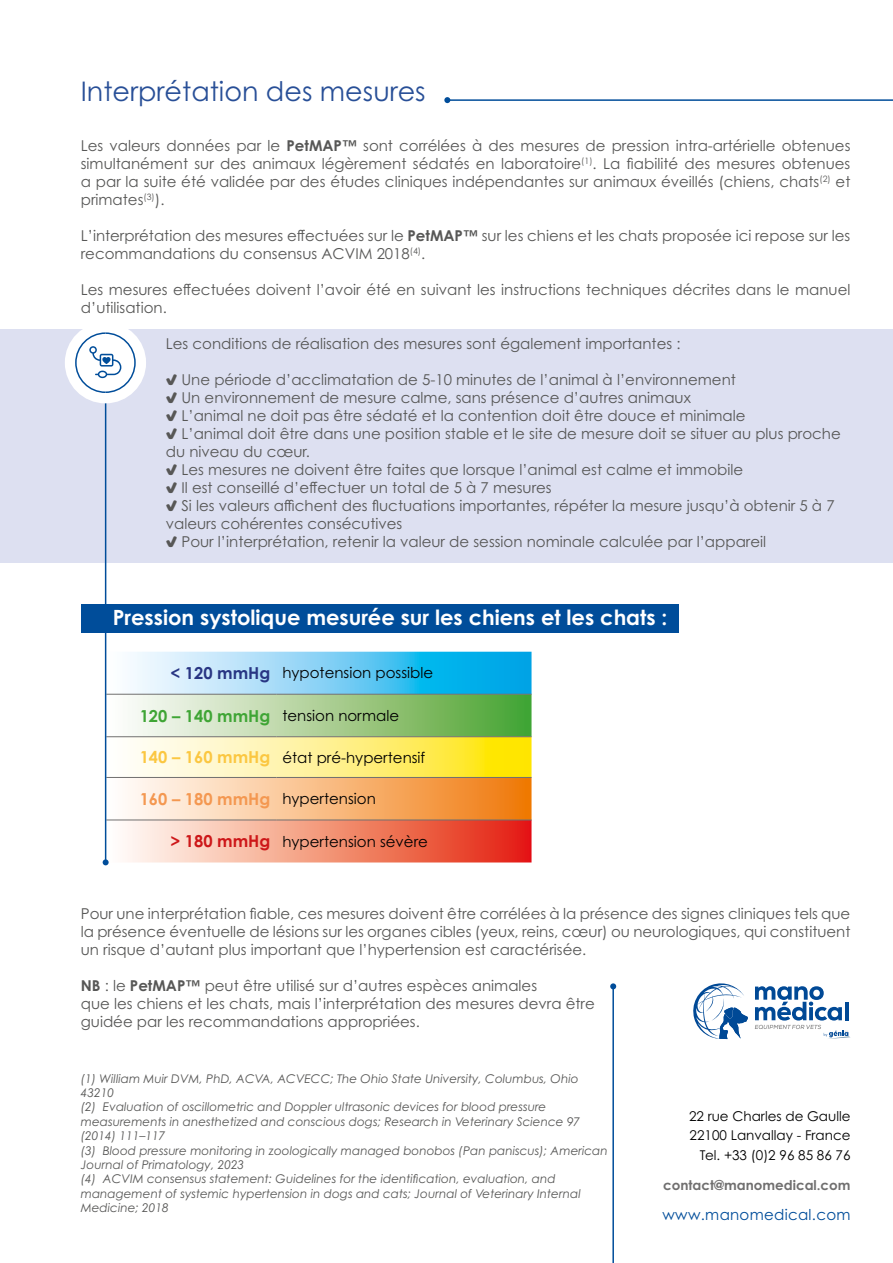
<style>
.page{position:relative;width:893px;height:1263px;background:#fff}
.page>*{position:absolute;margin:0;border:0;box-sizing:border-box;transform-origin:0 0}
.t1{font:27px "Century Gothic Pro";color:#284f97}
.accroche{font:700 21px "Century Gothic Pro";color:#fff}
.paragraphe{font:700 16.5px "Century Gothic Pro";color:#3fa535}
.paragraphe-2{font:700 16.5px "Century Gothic Pro";color:#fbc741}
.paragraphe-3{font:700 16.5px "Century Gothic Pro";color:#f49851}
.paragraphe-4{font:700 16.5px "Century Gothic Pro";color:#283583}
.paragraphe-5{font:700 16.5px "Century Gothic Pro";color:#cd1719}
.paragraphe-6{font:15px/18px "Century Gothic Pro";color:#575756}
.paragraphe-7{font:15px "Century Gothic Pro";color:#000}
.t2{font:15px "Century Gothic Pro";letter-spacing:.02em;color:#004d9a}
.t3{font:13.5px "Century Gothic Pro";color:#000}
.t4{font:700 13.5px "Century Gothic Pro";color:#706f6f}
.paragraphe-8{font:italic 12px/14.4px "Century Gothic Pro";color:#575756}
.s1{font-weight:700}
.s2{font-family:"Coiny"}
</style>
<div class="page">
<svg style="left:693px;top:983px;width:55px;height:56px"></svg>
<svg style="left:755px;top:986px;width:96px;height:53px"></svg>
<hr style="left:612px;top:986px;width:2px;height:277px;background:#004d9a">
<svg style="left:610px;top:983px;width:6px;height:6px"></svg>
<div style="left:0;top:329px;width:893px;height:234px;background:#dde0f1"></div>
<hr style="left:447px;top:99px;width:446px;height:2px;background:#004d9a">
<svg style="left:444px;top:97px;width:6px;height:6px"></svg>
<hr style="left:105px;top:336px;width:1px;height:526px;background:#004d9a">
<svg style="left:103px;top:652px;width:428px;height:213px;background:#cdc5a1"></svg>
<div style="left:81px;top:604px;width:597px;height:28px;background:#004d9a"></div>
<div style="left:65px;top:322px;width:81px;height:81px;border:21px solid #fff;border-radius:50%"></div>
<svg style="left:75px;top:332px;width:61px;height:61px;background:#dbe6f0"></svg>
<p class="t1" style="left:81px;top:74px;width:346px">Interprétation des mesures</p>
<p class="paragraphe-6" style="left:81px;top:137px;width:771px;text-align:justify">Les valeurs données par le <span class="s1">PetMAP™</span> sont corrélées à des mesures de pression intra-artérielle obtenues simultanément sur des animaux légèrement sédatés en laboratoire<sup>(1)</sup>. La fiabilité des mesures obtenues a par la suite été validée par des études cliniques indépendantes sur animaux éveillés (chiens, chats<sup>(2)</sup> et primates<sup>(3)</sup>).</p>
<p class="paragraphe-6" style="left:81px;top:227px;width:771px">L’interprétation des mesures effectuées sur le <span class="s1">PetMAP™</span> sur les chiens et les chats proposée ici repose sur les recommandations du consensus ACVIM 2018<sup>(4)</sup>.</p>
<p class="paragraphe-6" style="left:81px;top:281px;width:771px">Les mesures effectuées doivent l’avoir été en suivant les instructions techniques décrites dans le manuel d’utilisation.</p>
<p class="paragraphe-6" style="left:166px;top:335px;width:516px">Les conditions de réalisation des mesures sont également importantes :</p>
<p class="paragraphe-6" style="left:166px;top:371px;width:572px"><span class="s2">√</span> Une période d’acclimatation de 5-10 minutes de l’animal à l’environnement</p>
<p class="paragraphe-6" style="left:166px;top:389px;width:527px"><span class="s2">√</span> Un environnement de mesure calme, sans présence d’autres animaux</p>
<p class="paragraphe-6" style="left:166px;top:407px;width:581px"><span class="s2">√</span> L’animal ne doit pas être sédaté et la contention doit être douce et minimale</p>
<p class="paragraphe-6" style="left:166px;top:425px;width:676px"><span class="s2">√</span> L’animal doit être dans une position stable et le site de mesure doit se situer au plus proche</p>
<p class="paragraphe-6" style="left:166px;top:443px;width:146px">du niveau du cœur.</p>
<p class="paragraphe-6" style="left:166px;top:461px;width:579px"><span class="s2">√</span> Les mesures ne doivent être faites que lorsque l’animal est calme et immobile</p>
<p class="paragraphe-6" style="left:166px;top:479px;width:387px"><span class="s2">√</span> Il est conseillé d’effectuer un total de 5 à 7 mesures</p>
<p class="paragraphe-6" style="left:166px;top:497px;width:670px"><span class="s2">√</span> Si les valeurs affichent des fluctuations importantes, répéter la mesure jusqu’à obtenir 5 à 7 valeurs cohérentes consécutives</p>
<p class="paragraphe-6" style="left:166px;top:533px;width:602px"><span class="s2">√</span> Pour l’interprétation, retenir la valeur de session nominale calculée par l’appareil</p>
<p class="accroche" style="left:113px;top:604px;width:556px">Pression systolique mesurée sur les chiens et les chats :</p>
<p class="paragraphe-4" style="left:170px;top:663px;width:101px">&lt; 120 mmHg</p>
<p class="paragraphe-7" style="left:282px;top:664px;width:152px">hypotension possible</p>
<p class="paragraphe" style="left:140px;top:705px;width:132px">120 – 140 mmHg</p>
<p class="paragraphe-7" style="left:282px;top:706px;width:118px">tension normale</p>
<p class="paragraphe-2" style="left:140px;top:747px;width:132px">140 – 160 mmHg</p>
<p class="paragraphe-7" style="left:282px;top:748px;width:144px">état pré-hypertensif</p>
<p class="paragraphe-3" style="left:140px;top:788px;width:132px">160 – 180 mmHg</p>
<p class="paragraphe-7" style="left:282px;top:790px;width:95px">hypertension</p>
<p class="paragraphe-5" style="left:170px;top:831px;width:101px">&gt; 180 mmHg</p>
<p class="paragraphe-7" style="left:282px;top:832px;width:147px">hypertension sévère</p>
<p class="paragraphe-6" style="left:81px;top:904px;width:771px;text-align:justify">Pour une interprétation fiable, ces mesures doivent être corrélées à la présence des signes cliniques tels que la présence éventuelle de lésions sur les organes cibles (yeux, reins, cœur) ou neurologiques, qui constituent un risque d’autant plus important que l’hypertension est caractérisée.</p>
<p class="paragraphe-6" style="left:81px;top:976px;width:458px"><span class="s1">NB</span> : le <span class="s1">PetMAP™</span> peut être utilisé sur d’autres espèces animales</p>
<p class="paragraphe-6" style="left:81px;top:994px;width:515px">que les chiens et les chats, mais l’interprétation des mesures devra être</p>
<p class="paragraphe-6" style="left:81px;top:1012px;width:341px">guidée par les recommandations appropriées.</p>
<p class="paragraphe-8" style="left:81px;top:1071px;width:499px">(1) William Muir DVM, PhD, ACVA, ACVECC; The Ohio State University, Columbus, Ohio<br>43210</p>
<p class="paragraphe-8" style="left:81px;top:1100px;width:467px">(2) Evaluation of oscillometric and Doppler ultrasonic devices for blood pressure</p>
<p class="paragraphe-8" style="left:81px;top:1114px;width:501px">measurements in anesthetized and conscious dogs; Research in Veterinary Science 97 (2014) 111–117</p>
<p class="paragraphe-8" style="left:81px;top:1143px;width:528px">(3) Blood pressure monitoring in zoologically managed bonobos (Pan paniscus); American<br>Journal of Primatology, 2023</p>
<p class="paragraphe-8" style="left:81px;top:1172px;width:476px">(4) ACVIM consensus statement: Guidelines for the identification, evaluation, and</p>
<p class="paragraphe-8" style="left:81px;top:1186px;width:502px">management of systemic hypertension in dogs and cats; Journal of Veterinary Internal<br>Medicine; 2018</p>
<p class="t3" style="left:689px;top:1108px;width:163px">22 rue Charles de Gaulle</p>
<p class="t3" style="left:690px;top:1127px;width:162px">22100 Lanvallay - France</p>
<p class="t3" style="left:700px;top:1147px;width:152px">Tel. +33 (0)2 96 85 86 76</p>
<p class="t4" style="left:663px;top:1176px;width:189px">contact@manomedical.com</p>
<p class="t2" style="left:662px;top:1205px;width:190px">www.manomedical.com</p>
</div>
